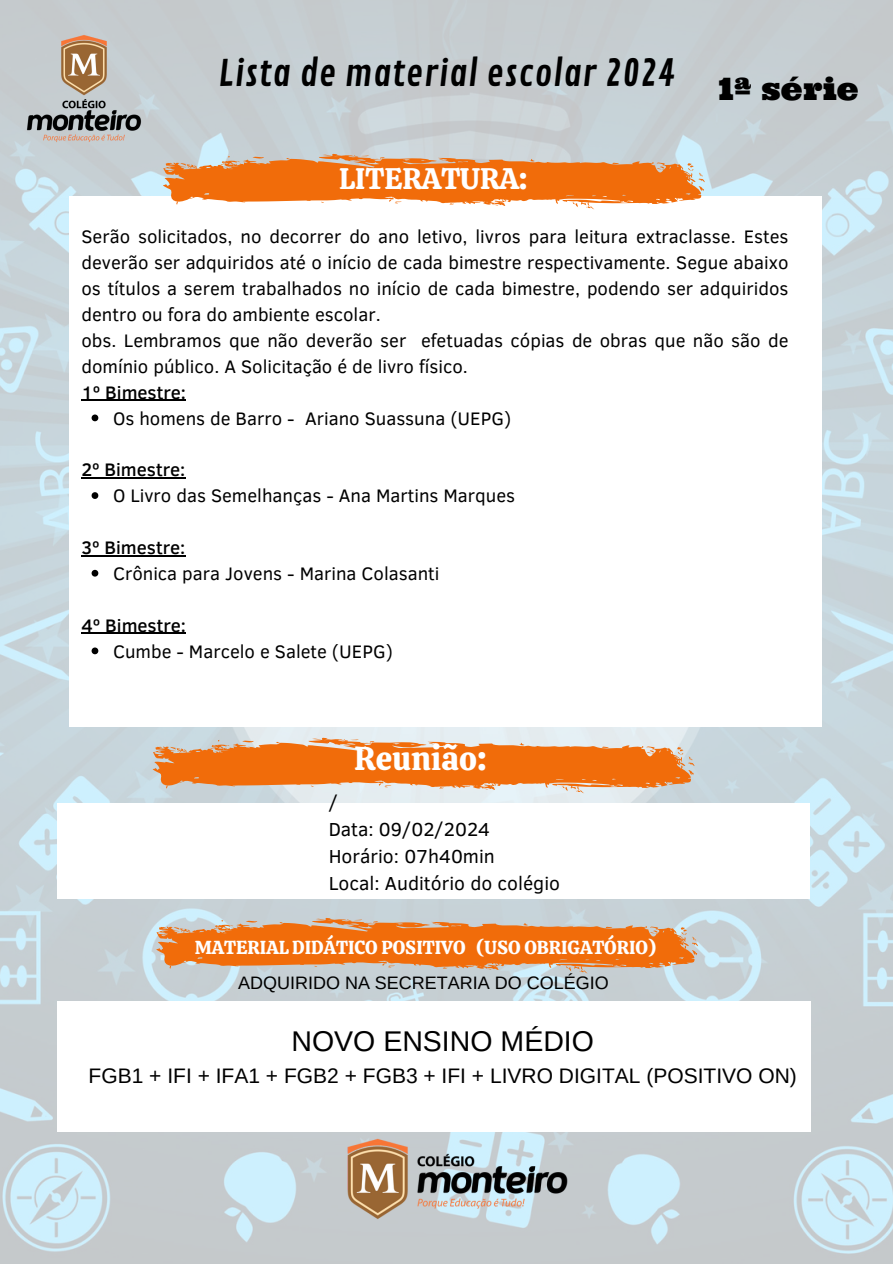
<style>
.page{position:relative;width:893px;height:1264px;background:#fff}
.page>*{position:absolute;margin:0;border:0;box-sizing:border-box;transform-origin:0 0}
.t1{font:35.85px "Contrail One";letter-spacing:.02em;color:#000}
.t2{font:32.85px "Calistoga";color:#fff}
.t3{font:30.9px "Ultra";color:#000}
.t4{font:29.55px "Calistoga";color:#fff}
.t5{font:28.5px "Arimo";color:#000}
.t6{font:21px "Arimo";color:#000}
.t7{font:19.35px "Clear Sans";color:#000}
.t8{font:18.75px "Calistoga";color:#fff}
.t9{font:18.6px/25.8px "Clear Sans";color:#000;text-align:justify}
.t10{font:500 18.6px "Clear Sans";color:#000}
.t11{font:18px "Arimo";color:#000}
</style>
<div class="page">
<img style="left:13px;top:20px;width:143px;height:137px">
<svg style="left:163px;top:153px;width:542px;height:56px;background:#eb9555"></svg>
<svg style="left:153px;top:736px;width:541px;height:57px;background:#e99557"></svg>
<svg style="left:156px;top:916px;width:542px;height:57px;background:#e28f51"></svg>
<img style="left:329px;top:1132px;width:257px;height:105px">
<hr style="left:81px;top:400px;width:105px;height:1px;background:#000">
<svg style="left:92px;top:414px;width:6px;height:7px"></svg>
<hr style="left:81px;top:477px;width:104px;height:1px;background:#000">
<svg style="left:92px;top:492px;width:6px;height:7px"></svg>
<hr style="left:81px;top:555px;width:104px;height:1px;background:#000">
<svg style="left:92px;top:570px;width:6px;height:6px"></svg>
<hr style="left:81px;top:633px;width:105px;height:1px;background:#000">
<svg style="left:92px;top:647px;width:6px;height:7px"></svg>
<p class="t1" style="left:218px;top:52px;width:458px">Lista de material escolar 2024</p>
<p class="t4" style="left:339px;top:160px;width:190px">LITERATURA:</p>
<p class="t3" style="left:718px;top:69px;width:141px">1ª série</p>
<p class="t9" style="left:81px;top:223px;width:708px">Serão solicitados, no decorrer do ano letivo, livros para leitura extraclasse. Estes deverão ser adquiridos até o início de cada bimestre respectivamente. Segue abaixo os títulos a serem trabalhados no início de cada bimestre, podendo ser adquiridos dentro ou fora do ambiente escolar.</p>
<p class="t9" style="left:81px;top:326px;width:708px">obs. Lembramos que não deverão ser efetuadas cópias de obras que não são de domínio público. A Solicitação é de livro físico.</p>
<p class="t10" style="left:81px;top:379px;width:106px">1º Bimestre:</p>
<p class="t9" style="left:113px;top:404px;width:400px">Os homens de Barro - Ariano Suassuna (UEPG)</p>
<p class="t10" style="left:81px;top:456px;width:105px">2º Bimestre:</p>
<p class="t9" style="left:113px;top:482px;width:403px">O Livro das Semelhanças - Ana Martins Marques</p>
<p class="t10" style="left:81px;top:534px;width:105px">3º Bimestre:</p>
<p class="t9" style="left:113px;top:559px;width:328px">Crônica para Jovens - Marina Colasanti</p>
<p class="t10" style="left:81px;top:611px;width:106px">4º Bimestre:</p>
<p class="t9" style="left:113px;top:637px;width:281px">Cumbe - Marcelo e Salete (UEPG)</p>
<p class="t2" style="left:354px;top:737px;width:134px">Reunião:</p>
<p class="t7" style="left:329px;top:788px;width:11px">/</p>
<p class="t7" style="left:329px;top:815px;width:163px">Data: 09/02/2024</p>
<p class="t7" style="left:329px;top:842px;width:168px">Horário: 07h40min</p>
<p class="t7" style="left:329px;top:869px;width:233px">Local: Auditório do colégio</p>
<p class="t8" style="left:195px;top:935px;width:463px">MATERIAL DIDÁTICO POSITIVO (USO OBRIGATÓRIO)</p>
<p class="t11" style="left:238px;top:972px;width:372px">ADQUIRIDO NA SECRETARIA DO COLÉGIO</p>
<p class="t5" style="left:291px;top:1024px;width:304px">NOVO ENSINO MÉDIO</p>
<p class="t6" style="left:89px;top:1064px;width:709px">FGB1 + IFI + IFA1 + FGB2 + FGB3 + IFI + LIVRO DIGITAL (POSITIVO ON)</p>
</div>
